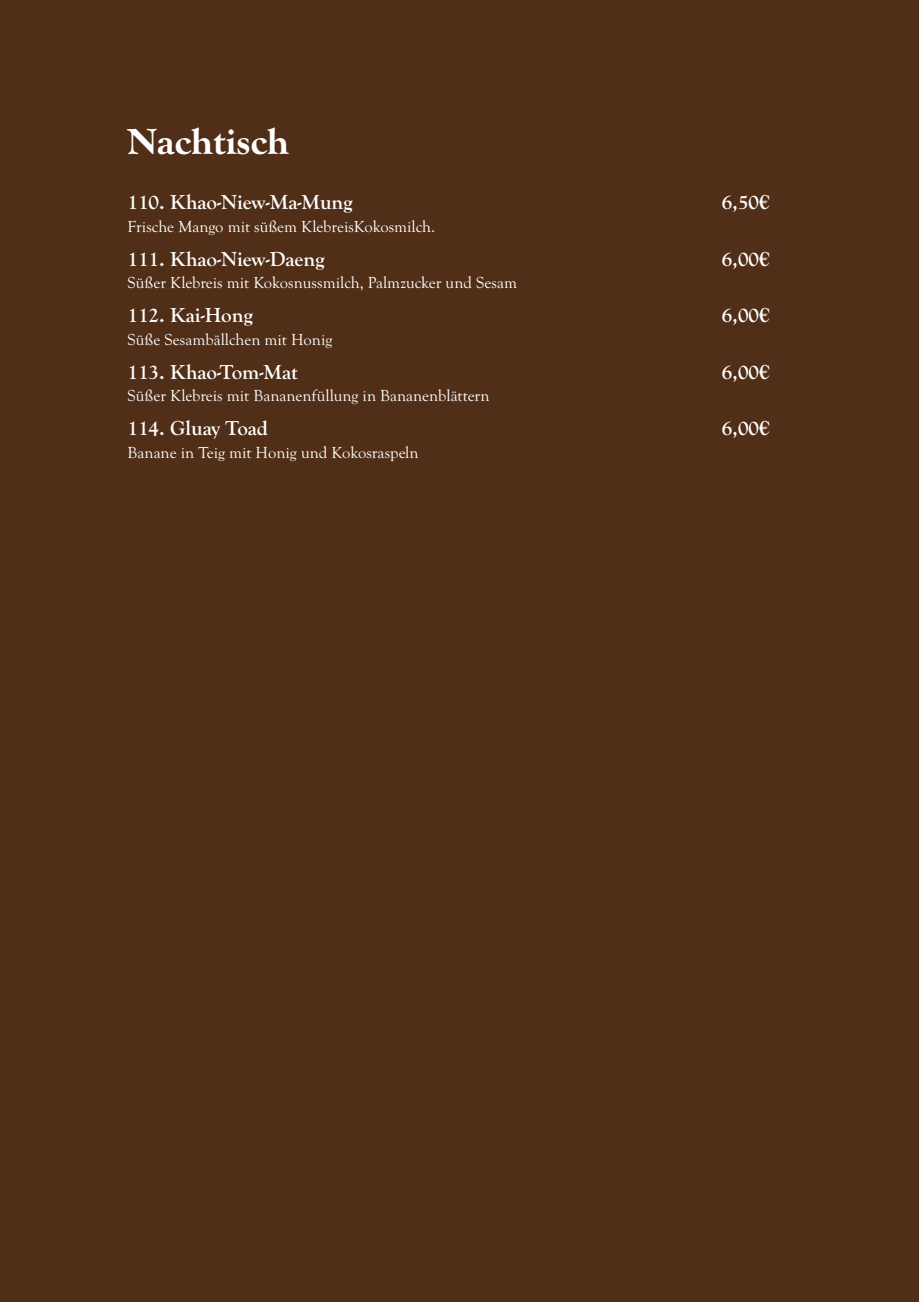
<style>
.page{position:relative;width:919px;height:1302px;background:#fff}
.page>*{position:absolute;margin:0;border:0;box-sizing:border-box;transform-origin:0 0}
.t1{font:700 expanded 37.5px "Goudy Old Sty";color:#fff}
.t2{font:700 21px "Goudy Old Sty";color:#fff}
.t3{font:16.5px "Goudy Old Sty";color:#fff}
</style>
<div class="page">
<div style="left:0;top:0;width:918px;height:1301px;background:#512e17"></div>
<h1 class="t1" style="left:128px;top:121px;width:163px">Nachtisch</h1>
<p class="t2" style="left:128px;top:190px;width:226px">110. Khao-Niew-Ma-Mung</p>
<p class="t2" style="left:722px;top:190px;width:49px">6,50€</p>
<p class="t3" style="left:128px;top:217px;width:309px">Frische Mango mit süßem KlebreisKokosmilch.</p>
<p class="t2" style="left:128px;top:247px;width:198px">111. Khao-Niew-Daeng</p>
<p class="t2" style="left:721px;top:247px;width:49px">6,00€</p>
<p class="t3" style="left:128px;top:273px;width:391px">Süßer Klebreis mit Kokosnussmilch, Palmzucker und Sesam</p>
<p class="t2" style="left:128px;top:303px;width:127px">112. Kai-Hong</p>
<p class="t2" style="left:721px;top:303px;width:49px">6,00€</p>
<p class="t3" style="left:128px;top:330px;width:206px">Süße Sesambällchen mit Honig</p>
<p class="t2" style="left:128px;top:360px;width:172px">113. Khao-Tom-Mat</p>
<p class="t2" style="left:721px;top:360px;width:49px">6,00€</p>
<p class="t3" style="left:128px;top:386px;width:363px">Süßer Klebreis mit Bananenfüllung in Bananenblättern</p>
<p class="t2" style="left:128px;top:416px;width:142px">114. Gluay Toad</p>
<p class="t2" style="left:721px;top:416px;width:49px">6,00€</p>
<p class="t3" style="left:128px;top:443px;width:292px">Banane in Teig mit Honig und Kokosraspeln</p>
</div>
